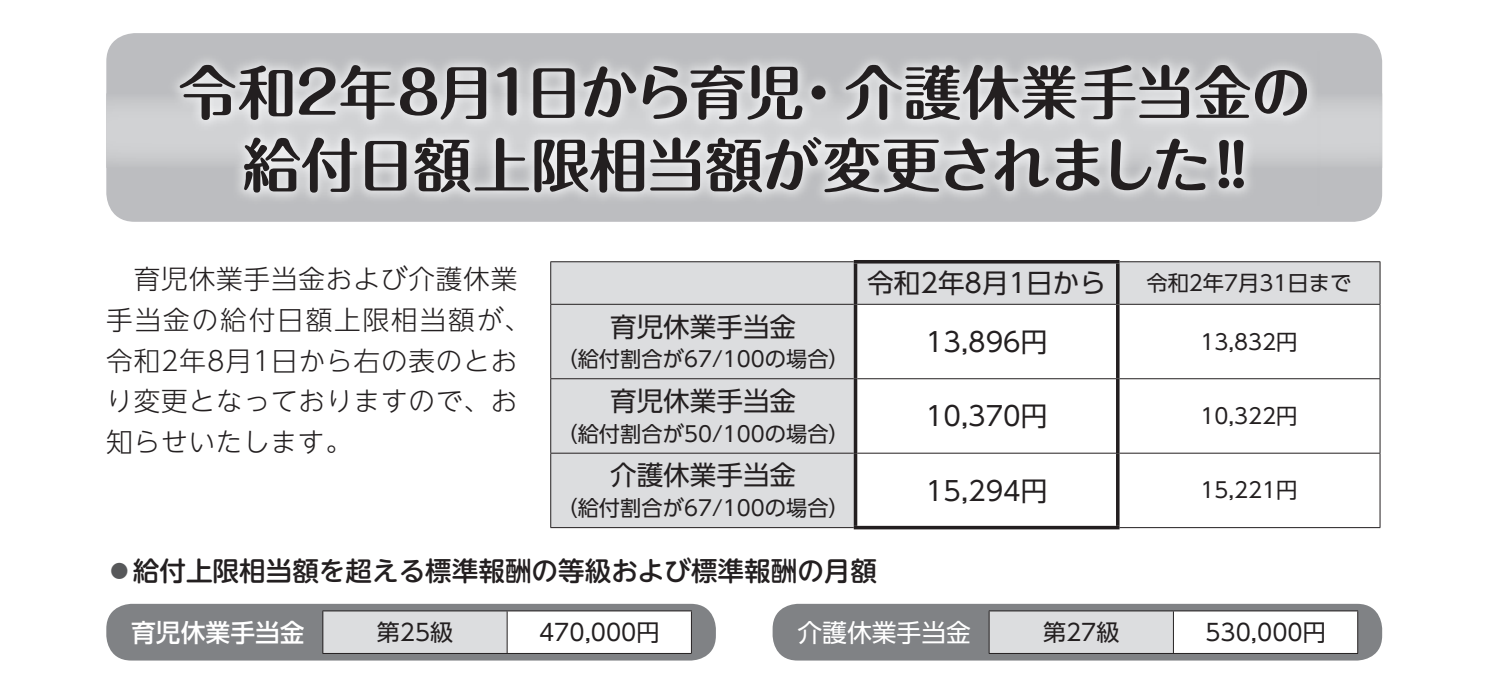
<style>
.page{position:relative;width:1489px;height:699px;background:#fff}
.page>*{position:absolute;margin:0;border:0;box-sizing:border-box;transform-origin:0 0}
.t1{font:58.5px/72.5px "Maru Fo Pro Bold 90 msp RKSJ H";letter-spacing:-.01em;color:#231f20;text-align:center}
.t2{font:26.5px/40.8px "UD Shin Go NT Pr 6 Light 90 msp RKSJ H";letter-spacing:.035em;color:#231f20}
.t3{font:26.5px "UD Shin Go Pr 6 N Regular 90 msp RKSJ H";color:#231f20}
.t4{font:26.5px "UD Shin M Go Pr 6 N Medium 90 msp RKSJ H";color:#231f20}
.t5{font:24.75px "UD Shin Go NT Pr 6 N Medium 90 msp RKSJ H";color:#fff}
.t6{font:24.75px "UD Shin Go NT Pr 6 N Reg 90 msp RKSJ H";color:#fff}
.t7{font:23px "UD Shin Go Pr 6 N Regular 90 msp RKSJ H";color:#231f20}
.t8{font:21.25px "UD Shin Go Pr 6 N Regular 90 msp RKSJ H";color:#231f20}
.s1{color:#57585a}
</style>
<div class="page">
<div style="left:106px;top:33px;width:1275px;height:189px;background:#bcbdc0;border-radius:28px"></div>
<img style="left:106px;top:93px;width:1275px;height:70px">
<svg style="left:551px;top:262px;width:828px;height:265px"></svg>
<hr style="left:1119px;top:261px;width:261px;height:1px;background:#231f20">
<hr style="left:1379px;top:262px;width:1px;height:42px;background:#231f20">
<hr style="left:550px;top:304px;width:303px;height:1px;background:#231f20">
<hr style="left:550px;top:304px;width:1px;height:74px;background:#231f20">
<hr style="left:857px;top:304px;width:258px;height:1px;background:#231f20">
<hr style="left:1119px;top:304px;width:261px;height:1px;background:#231f20">
<hr style="left:1379px;top:304px;width:1px;height:74px;background:#231f20">
<hr style="left:550px;top:378px;width:303px;height:1px;background:#231f20">
<hr style="left:550px;top:379px;width:1px;height:73px;background:#231f20">
<hr style="left:857px;top:378px;width:258px;height:1px;background:#231f20">
<hr style="left:1119px;top:378px;width:261px;height:1px;background:#231f20">
<hr style="left:1379px;top:379px;width:1px;height:73px;background:#231f20">
<hr style="left:550px;top:452px;width:303px;height:1px;background:#231f20">
<hr style="left:550px;top:453px;width:1px;height:74px;background:#231f20">
<hr style="left:857px;top:452px;width:258px;height:1px;background:#231f20">
<hr style="left:1119px;top:452px;width:261px;height:1px;background:#231f20">
<hr style="left:1379px;top:453px;width:1px;height:74px;background:#231f20">
<hr style="left:550px;top:527px;width:303px;height:1px;background:#231f20">
<hr style="left:1119px;top:527px;width:261px;height:1px;background:#231f20">
<hr style="left:550px;top:261px;width:303px;height:1px;background:#231f20">
<hr style="left:550px;top:262px;width:1px;height:42px;background:#231f20">
<hr style="left:853px;top:260px;width:266px;height:3px;background:#231f20">
<svg style="left:853px;top:263px;width:4px;height:41px"></svg>
<svg style="left:1115px;top:263px;width:4px;height:41px"></svg>
<svg style="left:853px;top:304px;width:4px;height:74px"></svg>
<svg style="left:1115px;top:304px;width:4px;height:74px"></svg>
<svg style="left:853px;top:378px;width:4px;height:75px"></svg>
<svg style="left:1115px;top:378px;width:4px;height:75px"></svg>
<svg style="left:853px;top:453px;width:4px;height:72px"></svg>
<svg style="left:1115px;top:453px;width:4px;height:72px"></svg>
<svg style="left:853px;top:525px;width:266px;height:4px"></svg>
<div style="left:106px;top:603px;width:609px;height:57px;background:#808285;border-radius:25px"></div>
<div style="left:772px;top:603px;width:609px;height:57px;background:#808285;border-radius:25px"></div>
<div style="left:323px;top:610px;width:184px;height:43px;background:#dcdddf"></div>
<div style="left:507px;top:610px;width:184px;height:43px;background:#fff"></div>
<hr style="left:322px;top:610px;width:185px;height:1px;background:#231f20">
<hr style="left:322px;top:611px;width:1px;height:42px;background:#231f20">
<hr style="left:507px;top:610px;width:184px;height:1px;background:#231f20">
<hr style="left:506px;top:611px;width:1px;height:42px;background:#231f20">
<hr style="left:691px;top:611px;width:1px;height:42px;background:#231f20">
<hr style="left:322px;top:652px;width:369px;height:1px;background:#231f20">
<div style="left:989px;top:610px;width:184px;height:43px;background:#dcdddf"></div>
<div style="left:1173px;top:610px;width:184px;height:43px;background:#fff"></div>
<hr style="left:988px;top:610px;width:185px;height:1px;background:#231f20">
<hr style="left:988px;top:611px;width:1px;height:42px;background:#231f20">
<hr style="left:1173px;top:610px;width:184px;height:1px;background:#231f20">
<hr style="left:1172px;top:611px;width:1px;height:42px;background:#231f20">
<hr style="left:1356px;top:611px;width:1px;height:42px;background:#231f20">
<hr style="left:988px;top:652px;width:369px;height:1px;background:#231f20">
<img style="left:176px;top:60px;width:1137px;height:139px">
<img style="left:167px;top:93px;width:1152px;height:75px">
<h1 class="t1" style="left:178px;top:64px;width:1133px">令和2年8月1日から育児・介護休業手当金の給付日額上限相当額が変更されました！！</h1>
<p class="t2" style="left:106px;top:262px;width:426px;text-indent:27px">育児休業手当金および介護休業手当金の給付日額上限相当額が、令和2年8月1日から右の表のとおり変更となっておりますので、お知らせいたします。</p>
<p class="t3" style="left:867px;top:273px;width:240px">令和2年8月1日から</p>
<p class="t8" style="left:1146px;top:275px;width:206px">令和2年7月31日まで</p>
<p class="t3" style="left:610px;top:316px;width:187px">育児休業手当金</p>
<p class="t8" style="left:556px;top:351px;width:295px">（給付割合が67/100の場合）</p>
<p class="t3" style="left:925px;top:331px;width:123px">13,896円</p>
<p class="t8" style="left:1200px;top:333px;width:99px">13,832円</p>
<p class="t3" style="left:610px;top:391px;width:187px">育児休業手当金</p>
<p class="t8" style="left:556px;top:425px;width:295px">（給付割合が50/100の場合）</p>
<p class="t3" style="left:925px;top:406px;width:123px">10,370円</p>
<p class="t8" style="left:1200px;top:408px;width:99px">10,322円</p>
<p class="t3" style="left:610px;top:465px;width:187px">介護休業手当金</p>
<p class="t8" style="left:556px;top:500px;width:295px">（給付割合が67/100の場合）</p>
<p class="t3" style="left:925px;top:480px;width:123px">15,294円</p>
<p class="t8" style="left:1200px;top:482px;width:99px">15,221円</p>
<p class="t4" style="left:106px;top:561px;width:772px"><span class="s1">●</span>給付上限相当額を超える標準報酬の等級および標準報酬の月額</p>
<p class="t5" style="left:131px;top:622px;width:175px">育児休業手当金</p>
<p class="t7" style="left:377px;top:623px;width:78px">第25級</p>
<p class="t7" style="left:539px;top:623px;width:122px">470,000円</p>
<p class="t6" style="left:797px;top:622px;width:175px">介護休業手当金</p>
<p class="t7" style="left:1042px;top:623px;width:78px">第27級</p>
<p class="t7" style="left:1205px;top:623px;width:122px">530,000円</p>
</div>
